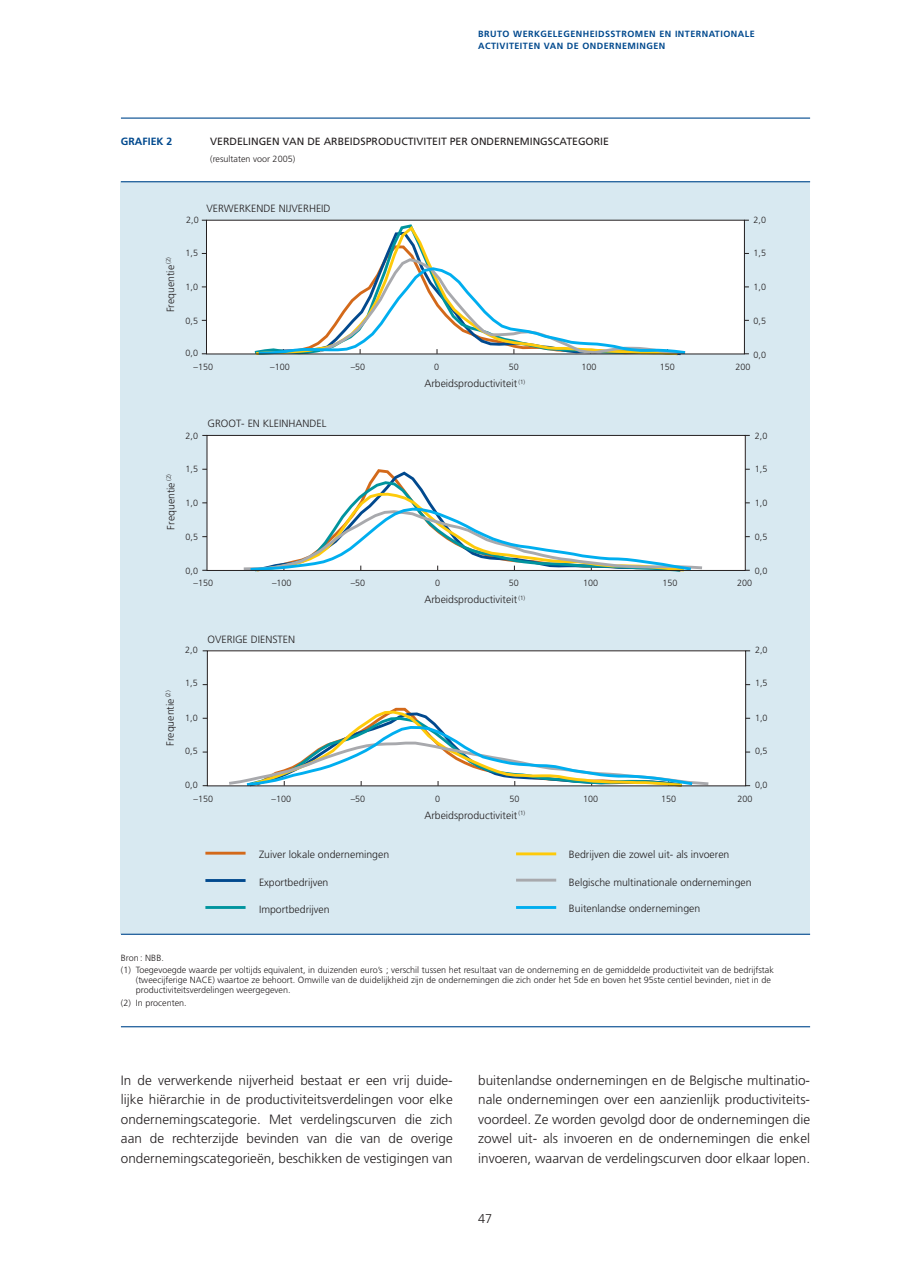
<style>
.page{position:relative;width:898px;height:1263px;background:#fff}
.page>*{position:absolute;margin:0;border:0;box-sizing:border-box;transform-origin:0 0}
.t1{font:300 13.5px/19.5px "Frutiger LT";color:#231f20;text-align:justify}
.t2{font:300 12.75px "Frutiger LT";color:#231f20}
.t3{font:300 10.5px "Frutiger LT";color:#231f20}
.t4{font:10.5px "Frutiger LT";color:#231f20}
.t5{font:700 10.5px "Frutiger LT";color:#01498e}
.t6{font:300 9px/12.8px "Frutiger LT";color:#231f20}
.t7{font:700 9px/12px "Frutiger LT";letter-spacing:.05em;color:#01498e}
</style>
<div class="page">
<div style="left:121px;top:182px;width:689px;height:752px;background:#d8e9f1"></div>
<div style="left:206px;top:220px;width:538px;height:134px;background:#fff"></div>
<div style="left:207px;top:435px;width:538px;height:135px;background:#fff"></div>
<div style="left:207px;top:650px;width:538px;height:135px;background:#fff"></div>
<svg style="left:254px;top:224px;width:174px;height:131px"></svg>
<svg style="left:257px;top:257px;width:429px;height:99px"></svg>
<svg style="left:243px;top:469px;width:459px;height:103px"></svg>
<svg style="left:227px;top:707px;width:483px;height:80px"></svg>
<hr style="left:207px;top:851px;width:37px;height:3px;background:#d3691a">
<hr style="left:207px;top:879px;width:37px;height:2px;background:#01498e">
<hr style="left:207px;top:906px;width:37px;height:2px;background:#00949e">
<hr style="left:517px;top:852px;width:38px;height:3px;background:#feca0a">
<hr style="left:517px;top:878px;width:38px;height:3px;background:#a8a9ad">
<hr style="left:517px;top:906px;width:38px;height:2px;background:#00aeef">
<div style="left:207px;top:435px;width:538px;height:136px;border:1px solid #231f20"></div>
<hr style="left:121px;top:181px;width:689px;height:1px;background:#01498e">
<hr style="left:121px;top:117px;width:689px;height:2px;background:#01498e">
<hr style="left:121px;top:933px;width:689px;height:1px;background:#01498e">
<hr style="left:121px;top:1026px;width:689px;height:1px;background:#01498e">
<p class="t7" style="left:478px;top:28px;width:278px">BRUTO WERKGELEGENHEIDSSTROMEN EN INTERNATIONALE<br>ACTIVITEITEN VAN DE ONDERNEMINGEN</p>
<p class="t5" style="left:121px;top:135px;width:53px">GRAFIEK 2</p>
<p class="t4" style="left:210px;top:135px;width:400px">VERDELINGEN VAN DE ARBEIDSPRODUCTIVITEIT PER ONDERNEMINGSCATEGORIE</p>
<p class="t6" style="left:210px;top:152px;width:86px">(resultaten voor 2005)</p>
<p class="t3" style="left:164px;top:312px;width:57px;rotate:-90deg">Frequentie <sup>(2)</sup></p>
<p class="t6" style="left:186px;top:214px;width:14px">2,0</p>
<p class="t6" style="left:185px;top:246px;width:14px">1,5</p>
<p class="t6" style="left:185px;top:281px;width:14px">1,0</p>
<p class="t6" style="left:185px;top:314px;width:14px">0,5</p>
<p class="t6" style="left:185px;top:347px;width:14px">0,0</p>
<p class="t3" style="left:206px;top:202px;width:126px">VERWERKENDE NIJVERHEID</p>
<p class="t6" style="left:753px;top:213px;width:14px">2,0</p>
<p class="t6" style="left:753px;top:246px;width:14px">1,5</p>
<p class="t6" style="left:753px;top:281px;width:14px">1,0</p>
<p class="t6" style="left:753px;top:314px;width:14px">0,5</p>
<p class="t6" style="left:753px;top:348px;width:14px">0,0</p>
<p class="t6" style="left:193px;top:361px;width:21px">–150</p>
<p class="t6" style="left:270px;top:361px;width:21px">–100</p>
<p class="t6" style="left:351px;top:361px;width:16px">–50</p>
<p class="t6" style="left:434px;top:361px;width:7px">0</p>
<p class="t6" style="left:509px;top:361px;width:12px">50</p>
<p class="t6" style="left:581px;top:361px;width:17px">100</p>
<p class="t6" style="left:659px;top:361px;width:17px">150</p>
<p class="t6" style="left:735px;top:361px;width:17px">200</p>
<p class="t3" style="left:424px;top:377px;width:102px">Arbeidsproductiviteit <sup>(1)</sup></p>
<p class="t3" style="left:165px;top:529px;width:57px;rotate:-90deg">Frequentie <sup>(2)</sup></p>
<p class="t6" style="left:186px;top:429px;width:14px">2,0</p>
<p class="t6" style="left:186px;top:462px;width:14px">1,5</p>
<p class="t6" style="left:186px;top:496px;width:14px">1,0</p>
<p class="t6" style="left:186px;top:530px;width:14px">0,5</p>
<p class="t6" style="left:186px;top:564px;width:14px">0,0</p>
<p class="t3" style="left:207px;top:417px;width:121px">GROOT- EN KLEINHANDEL</p>
<p class="t6" style="left:755px;top:429px;width:14px">2,0</p>
<p class="t6" style="left:755px;top:462px;width:14px">1,5</p>
<p class="t6" style="left:755px;top:497px;width:14px">1,0</p>
<p class="t6" style="left:755px;top:530px;width:14px">0,5</p>
<p class="t6" style="left:755px;top:564px;width:14px">0,0</p>
<p class="t6" style="left:193px;top:577px;width:21px">–150</p>
<p class="t6" style="left:272px;top:577px;width:21px">–100</p>
<p class="t6" style="left:351px;top:577px;width:16px">–50</p>
<p class="t6" style="left:435px;top:577px;width:7px">0</p>
<p class="t6" style="left:509px;top:577px;width:12px">50</p>
<p class="t6" style="left:583px;top:577px;width:17px">100</p>
<p class="t6" style="left:662px;top:577px;width:17px">150</p>
<p class="t6" style="left:737px;top:577px;width:17px">200</p>
<p class="t3" style="left:424px;top:594px;width:102px">Arbeidsproductiviteit <sup>(1)</sup></p>
<p class="t3" style="left:164px;top:745px;width:57px;rotate:-90deg">Frequentie <sup>(2)</sup></p>
<p class="t6" style="left:185px;top:643px;width:14px">2,0</p>
<p class="t6" style="left:185px;top:676px;width:14px">1,5</p>
<p class="t6" style="left:185px;top:711px;width:14px">1,0</p>
<p class="t6" style="left:185px;top:745px;width:14px">0,5</p>
<p class="t6" style="left:185px;top:779px;width:14px">0,0</p>
<p class="t3" style="left:207px;top:633px;width:89px">OVERIGE DIENSTEN</p>
<p class="t6" style="left:755px;top:644px;width:14px">2,0</p>
<p class="t6" style="left:755px;top:676px;width:14px">1,5</p>
<p class="t6" style="left:755px;top:711px;width:14px">1,0</p>
<p class="t6" style="left:755px;top:745px;width:14px">0,5</p>
<p class="t6" style="left:755px;top:779px;width:14px">0,0</p>
<p class="t6" style="left:193px;top:792px;width:21px">–150</p>
<p class="t6" style="left:271px;top:792px;width:21px">–100</p>
<p class="t6" style="left:351px;top:792px;width:16px">–50</p>
<p class="t6" style="left:435px;top:792px;width:7px">0</p>
<p class="t6" style="left:509px;top:793px;width:12px">50</p>
<p class="t6" style="left:583px;top:792px;width:17px">100</p>
<p class="t6" style="left:661px;top:792px;width:17px">150</p>
<p class="t6" style="left:737px;top:792px;width:17px">200</p>
<p class="t3" style="left:424px;top:809px;width:102px">Arbeidsproductiviteit <sup>(1)</sup></p>
<p class="t3" style="left:259px;top:848px;width:132px">Zuiver lokale ondernemingen</p>
<p class="t3" style="left:569px;top:848px;width:162px">Bedrijven die zowel uit- als invoeren</p>
<p class="t3" style="left:259px;top:876px;width:71px">Exportbedrijven</p>
<p class="t3" style="left:569px;top:876px;width:184px">Belgische multinationale ondernemingen</p>
<p class="t3" style="left:259px;top:903px;width:72px">Importbedrijven</p>
<p class="t3" style="left:569px;top:902px;width:133px">Buitenlandse ondernemingen</p>
<p class="t6" style="left:121px;top:951px;width:654px">Bron : NBB.<br>(1) Toegevoegde waarde per voltijds equivalent, in duizenden euro’s ; verschil tussen het resultaat van de onderneming en de gemiddelde productiviteit van de bedrijfstak</p>
<p class="t6" style="left:136px;top:975px;width:636px;line-height:9.8px">(tweecijferige NACE) waartoe ze behoort. Omwille van de duidelijkheid zijn de ondernemingen die zich onder het 5de en boven het 95ste centiel bevinden, niet in de productiviteitsverdelingen weergegeven.</p>
<p class="t6" style="left:121px;top:996px;width:67px">(2) In procenten.</p>
<p class="t1" style="left:121px;top:1070px;width:333px">In de verwerkende nijverheid bestaat er een vrij duide&shy;lijke hiërarchie in de productiviteitsverdelingen voor elke ondernemingscategorie. Met verdelingscurven die zich aan de rechterzijde bevinden van die van de overige ondernemingscategorieën, beschikken de vestigingen van</p>
<p class="t1" style="left:478px;top:1070px;width:333px">buitenlandse ondernemingen en de Belgische multinatio&shy;nale ondernemingen over een aanzienlijk productiviteits&shy;voordeel. Ze worden gevolgd door de ondernemingen die zowel uit- als invoeren en de ondernemingen die enkel invoeren, waarvan de verdelingscurven door elkaar lopen.</p>
<h2 class="t2" style="left:478px;top:1210px;width:15px">47</h2>
</div>
